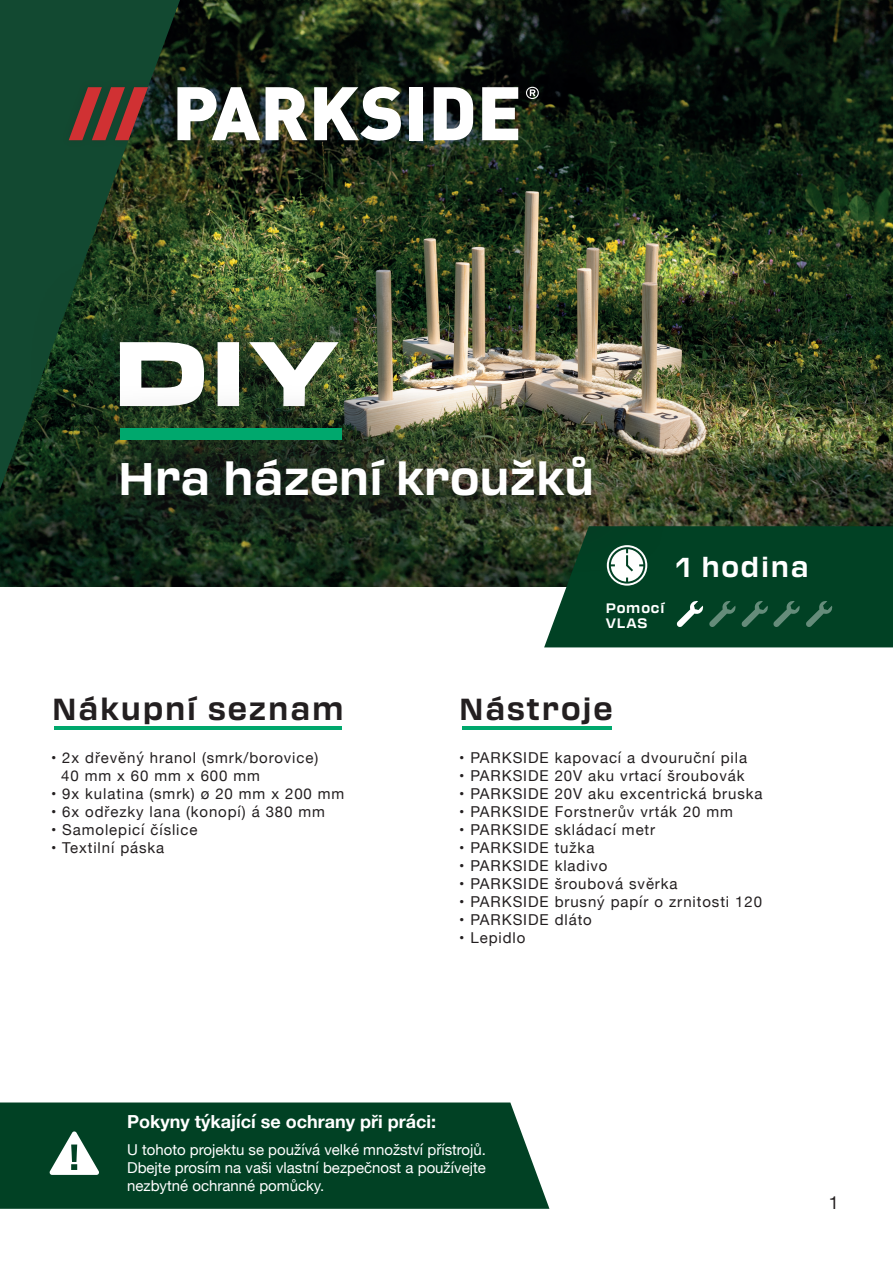
<style>
.page{position:relative;width:893px;height:1263px;background:#fff}
.page>*{position:absolute;margin:0;border:0;box-sizing:border-box;transform-origin:0 0}
.t1{font:900 expanded 90px "Transducer";color:#fff}
.t2{font:700 45px "Transducer";color:#fff}
.t3{font:700 30px "Transducer";letter-spacing:.06em;color:#231f20}
.t4{font:700 27px "Transducer";letter-spacing:.06em;color:#fff}
.t5{font:700 18px "Helvetica Neue";color:#fff}
.t6{font:18px "Helvetica Neue";color:#231f20}
.t7{font:15px/18px "Helvetica Neue";letter-spacing:.06em;color:#231f20}
.t8{font:15px/18px "Helvetica Neue";color:#fff;text-align:justify}
.t9{font:700 13.5px/15px "Transducer";letter-spacing:.06em;color:#fff}
</style>
<div class="page">
<img style="left:0;top:0;width:893px;height:587px">
<svg style="left:544px;top:526px;width:349px;height:121px"></svg>
<svg style="left:0;top:0;width:180px;height:489px;fill:#124931"></svg>
<div style="left:62px;top:79px;width:485px;height:70px;background:#231f20;opacity:.2"></div>
<svg style="left:69px;top:87px;width:79px;height:53px"></svg>
<svg style="left:177px;top:87px;width:83px;height:53px"></svg>
<svg style="left:266px;top:87px;width:42px;height:53px"></svg>
<svg style="left:314px;top:87px;width:87px;height:54px"></svg>
<div style="left:409px;top:87px;width:13px;height:53px;background:#fff"></div>
<svg style="left:434px;top:87px;width:40px;height:53px"></svg>
<svg style="left:482px;top:87px;width:36px;height:53px"></svg>
<svg style="left:526px;top:87px;width:13px;height:12px"></svg>
<div style="left:24px;top:245px;width:398px;height:258px;background:#231f20;opacity:.8"></div>
<img style="left:44px;top:381px;width:624px;height:193px">
<div style="left:120px;top:428px;width:222px;height:11px;background:#00a86d"></div>
<hr style="left:54px;top:727px;width:288px;height:3px;background:#00a86d">
<hr style="left:462px;top:726px;width:149px;height:4px;background:#00a86d">
<div style="left:0;top:1102px;width:549px;height:107px;background:#014124"></div>
<svg style="left:49px;top:1131px;width:51px;height:44px"></svg>
<h1 class="t1" style="left:115px;top:304px;width:225px">DIY</h1>
<h2 class="t2" style="left:118px;top:447px;width:478px">Hra házení kroužků</h2>
<p class="t9" style="left:606px;top:599px;width:60px">Pomocí<br>VLAS</p>
<h3 class="t4" style="left:676px;top:548px;width:134px">1 hodina</h3>
<h3 class="t3" style="left:52px;top:688px;width:293px">Nákupní seznam</h3>
<p class="t7" style="left:61px;top:750px;width:259px;text-indent:-10px">• 2x dřevěný hranol (smrk/borovice)<br>40 mm x 60 mm x 600 mm</p>
<p class="t7" style="left:51px;top:786px;width:295px">• 9x kulatina (smrk) ø 20 mm x 200 mm</p>
<p class="t7" style="left:51px;top:804px;width:275px">• 6x odřezky lana (konopí) á 380 mm</p>
<p class="t7" style="left:51px;top:822px;width:148px">• Samolepicí číslice</p>
<p class="t7" style="left:51px;top:840px;width:115px">• Textilní páska</p>
<h3 class="t3" style="left:459px;top:688px;width:155px">Nástroje</h3>
<p class="t7" style="left:459px;top:750px;width:289px">• PARKSIDE kapovací a dvouruční pila</p>
<p class="t7" style="left:459px;top:768px;width:287px">• PARKSIDE 20V aku vrtací šroubovák</p>
<p class="t7" style="left:459px;top:786px;width:305px">• PARKSIDE 20V aku excentrická bruska</p>
<p class="t7" style="left:459px;top:804px;width:275px">• PARKSIDE Forstnerův vrták 20 mm</p>
<p class="t7" style="left:459px;top:822px;width:197px">• PARKSIDE skládací metr</p>
<p class="t7" style="left:459px;top:840px;width:137px">• PARKSIDE tužka</p>
<p class="t7" style="left:459px;top:858px;width:150px">• PARKSIDE kladivo</p>
<p class="t7" style="left:459px;top:876px;width:220px">• PARKSIDE šroubová svěrka</p>
<p class="t7" style="left:459px;top:894px;width:304px">• PARKSIDE brusný papír o zrnitosti 120</p>
<p class="t7" style="left:459px;top:912px;width:134px">• PARKSIDE dláto</p>
<p class="t7" style="left:459px;top:930px;width:68px">• Lepidlo</p>
<p class="t5" style="left:127px;top:1108px;width:310px">Pokyny týkající se ochrany při práci:</p>
<p class="t8" style="left:127px;top:1141px;width:360px">U tohoto projektu se používá velké množství přístrojů.<br>Dbejte prosím na vaši vlastní bezpečnost a používejte nezbytné ochranné pomůcky.</p>
<p class="t6" style="left:829px;top:1189px;width:12px">1</p>
</div>
